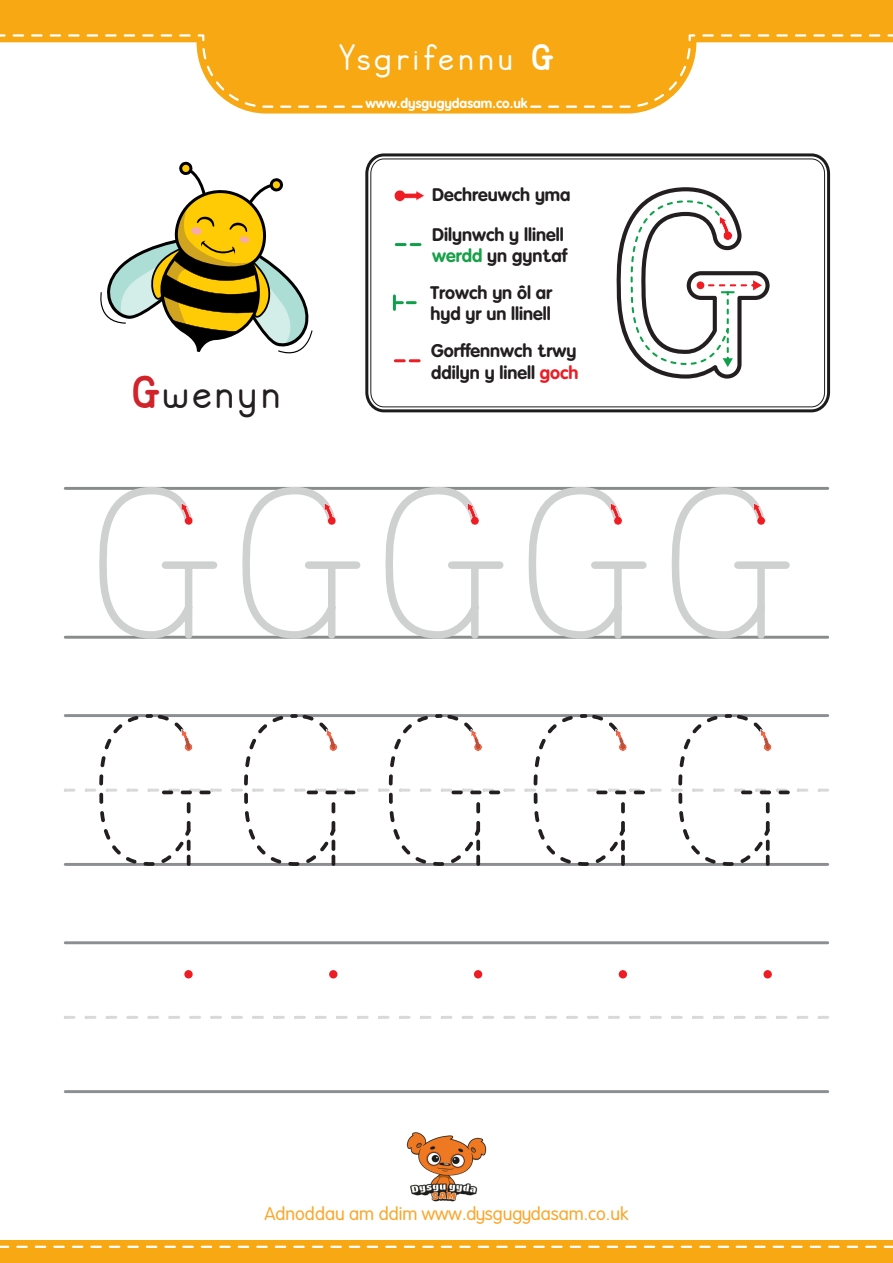
<style>
.page{position:relative;width:893px;height:1263px;background:#fff}
.page>*{position:absolute;margin:0;border:0;box-sizing:border-box;transform-origin:0 0}
.t1{font:45px "DGS Ysgrifennu Regular";color:#231f20}
.t2{font:36px "DGS Ysgrifennu Regular";letter-spacing:.05em;color:#fff}
.t3{font:700 18px/21.6px "VAG Rounded DGS";color:#231f20}
.t4{font:300 18px "VAG Rounded DGS";color:#faa72b}
.t5{font:700 13.5px "VAG Rounded DGS";color:#fff}
.s1{font-family:"DGS Ysgrifennu Bold"}
.s2{color:#18a149}
.s3{font-family:"DGS Ysgrifennu Bold";color:#d1232a}
.s4{color:#ec1d25}
</style>
<div class="page">
<svg style="left:0;top:0;width:893px;height:114px;fill:#f7a812"></svg>
<svg style="left:0;top:34px;width:6px;height:3px"></svg>
<svg style="left:179px;top:34px;width:12px;height:3px"></svg>
<svg style="left:161px;top:34px;width:11px;height:3px"></svg>
<svg style="left:142px;top:34px;width:12px;height:3px"></svg>
<svg style="left:124px;top:34px;width:11px;height:3px"></svg>
<svg style="left:105px;top:34px;width:12px;height:3px"></svg>
<svg style="left:87px;top:34px;width:11px;height:3px"></svg>
<svg style="left:68px;top:34px;width:12px;height:3px"></svg>
<svg style="left:50px;top:34px;width:11px;height:3px"></svg>
<svg style="left:31px;top:34px;width:12px;height:3px"></svg>
<svg style="left:13px;top:34px;width:11px;height:3px"></svg>
<svg style="left:198px;top:34px;width:6px;height:7px"></svg>
<div style="left:202px;top:48px;width:488px;height:60px;background:#f7a812"></div>
<svg style="left:689px;top:34px;width:6px;height:7px"></svg>
<svg style="left:869px;top:34px;width:11px;height:3px"></svg>
<svg style="left:850px;top:34px;width:12px;height:3px"></svg>
<svg style="left:832px;top:34px;width:11px;height:3px"></svg>
<svg style="left:813px;top:34px;width:12px;height:3px"></svg>
<svg style="left:795px;top:34px;width:11px;height:3px"></svg>
<svg style="left:776px;top:34px;width:12px;height:3px"></svg>
<svg style="left:758px;top:34px;width:11px;height:3px"></svg>
<svg style="left:739px;top:34px;width:12px;height:3px"></svg>
<svg style="left:721px;top:34px;width:11px;height:3px"></svg>
<svg style="left:702px;top:34px;width:12px;height:3px"></svg>
<svg style="left:887px;top:34px;width:6px;height:3px"></svg>
<div style="left:0;top:1241px;width:893px;height:22px;background:#f7a812"></div>
<svg style="left:0;top:1246px;width:176px;height:2px"></svg>
<svg style="left:349px;top:1246px;width:11px;height:2px"></svg>
<svg style="left:330px;top:1246px;width:12px;height:2px"></svg>
<svg style="left:312px;top:1246px;width:11px;height:2px"></svg>
<svg style="left:293px;top:1246px;width:12px;height:2px"></svg>
<svg style="left:275px;top:1246px;width:11px;height:2px"></svg>
<svg style="left:256px;top:1246px;width:12px;height:2px"></svg>
<svg style="left:238px;top:1246px;width:11px;height:2px"></svg>
<svg style="left:219px;top:1246px;width:12px;height:2px"></svg>
<svg style="left:201px;top:1246px;width:11px;height:2px"></svg>
<svg style="left:182px;top:1246px;width:12px;height:2px"></svg>
<svg style="left:533px;top:1246px;width:12px;height:2px"></svg>
<svg style="left:515px;top:1246px;width:11px;height:2px"></svg>
<svg style="left:496px;top:1246px;width:12px;height:2px"></svg>
<svg style="left:478px;top:1246px;width:11px;height:2px"></svg>
<svg style="left:459px;top:1246px;width:12px;height:2px"></svg>
<svg style="left:441px;top:1246px;width:11px;height:2px"></svg>
<svg style="left:422px;top:1246px;width:12px;height:2px"></svg>
<svg style="left:404px;top:1246px;width:11px;height:2px"></svg>
<svg style="left:385px;top:1246px;width:12px;height:2px"></svg>
<svg style="left:367px;top:1246px;width:11px;height:2px"></svg>
<svg style="left:718px;top:1246px;width:11px;height:2px"></svg>
<svg style="left:699px;top:1246px;width:12px;height:2px"></svg>
<svg style="left:681px;top:1246px;width:11px;height:2px"></svg>
<svg style="left:662px;top:1246px;width:12px;height:2px"></svg>
<svg style="left:644px;top:1246px;width:11px;height:2px"></svg>
<svg style="left:625px;top:1246px;width:12px;height:2px"></svg>
<svg style="left:607px;top:1246px;width:11px;height:2px"></svg>
<svg style="left:588px;top:1246px;width:12px;height:2px"></svg>
<svg style="left:570px;top:1246px;width:11px;height:2px"></svg>
<svg style="left:551px;top:1246px;width:12px;height:2px"></svg>
<svg style="left:736px;top:1246px;width:157px;height:2px"></svg>
<img style="left:407px;top:1132px;width:79px;height:70px">
<hr style="left:65px;top:487px;width:763px;height:3px;background:#898c8d">
<hr style="left:65px;top:636px;width:763px;height:3px;background:#898c8d">
<svg style="left:65px;top:1016px;width:763px;height:3px"></svg>
<hr style="left:65px;top:941px;width:763px;height:3px;background:#8c8f91">
<hr style="left:65px;top:1090px;width:763px;height:3px;background:#8c8f91">
<div style="left:365px;top:153px;width:465px;height:259px;border:3px solid #1c1c1c;border-radius:18px"></div>
<svg style="left:370px;top:158px;width:456px;height:250px"></svg>
<svg style="left:100px;top:162px;width:213px;height:192px"></svg>
<svg style="left:616px;top:187px;width:154px;height:192px"></svg>
<svg style="left:90px;top:486px;width:131px;height:153px"></svg>
<svg style="left:234px;top:486px;width:130px;height:153px"></svg>
<svg style="left:377px;top:486px;width:130px;height:153px"></svg>
<svg style="left:663px;top:486px;width:130px;height:153px"></svg>
<svg style="left:520px;top:486px;width:130px;height:153px"></svg>
<svg style="left:65px;top:714px;width:763px;height:152px"></svg>
<div style="left:184px;top:970px;width:9px;height:8px;background:#ee1d23;border-radius:50%"></div>
<div style="left:329px;top:970px;width:8px;height:8px;background:#ee1d23;border-radius:50%"></div>
<div style="left:474px;top:970px;width:8px;height:8px;background:#ee1d23;border-radius:50%"></div>
<div style="left:619px;top:970px;width:8px;height:8px;background:#ee1d23;border-radius:50%"></div>
<div style="left:763px;top:970px;width:9px;height:8px;background:#ee1d23;border-radius:50%"></div>
<svg style="left:394px;top:190px;width:31px;height:12px"></svg>
<svg style="left:393px;top:296px;width:22px;height:13px"></svg>
<svg style="left:396px;top:243px;width:24px;height:3px"></svg>
<svg style="left:395px;top:359px;width:24px;height:3px"></svg>
<p class="t2" style="left:339px;top:39px;width:217px">Ysgrifennu <span class="s1">G</span></p>
<p class="t5" style="left:365px;top:96px;width:164px">www.dysgugydasam.co.uk</p>
<p class="t3" style="left:432px;top:184px;width:140px">Dechreuwch yma</p>
<p class="t3" style="left:432px;top:223px;width:137px">Dilynwch y llinell <span class="s2">werdd</span> yn gyntaf</p>
<p class="t1" style="left:130px;top:368px;width:153px"><span class="s3">G</span>wenyn</p>
<p class="t3" style="left:430px;top:281px;width:123px">Trowch yn ôl ar hyd yr un llinell</p>
<p class="t3" style="left:431px;top:340px;width:149px">Gorffennwch trwy ddilyn y linell <span class="s4">goch</span></p>
<p class="t4" style="left:265px;top:1204px;width:365px">Adnoddau am ddim www.dysgugydasam.co.uk</p>
</div>
